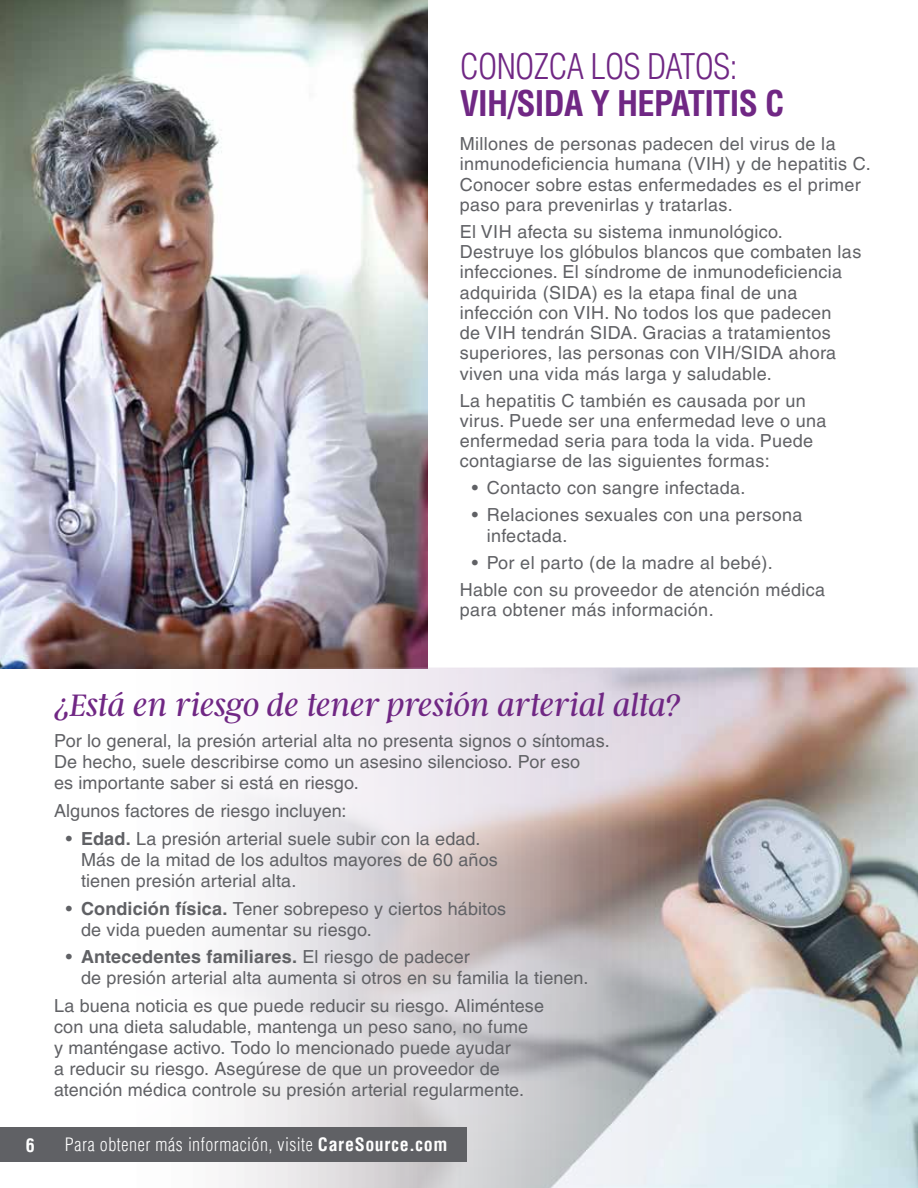
<style>
.page{position:relative;width:918px;height:1188px;background:#fff}
.page>*{position:absolute;margin:0;border:0;box-sizing:border-box;transform-origin:0 0}
.t1{font:italic 300 34.5px "Argent CF";letter-spacing:-.01em;color:#702784}
.t2{font:700 condensed 34.5px/37.5px "Helvetica LT Pro";letter-spacing:-.02em;color:#702784}
.t3{font:18px/20.2px "Helvetica LT Pro";letter-spacing:.02em;color:#606165}
.t4{font:300 condensed 18px "Helvetica LT Pro";letter-spacing:.03em;color:#fff}
.t5{font:700 condensed 18px "Helvetica LT Pro";color:#fff}
.s1{font-weight:300}
.s2{font-weight:700}
</style>
<div class="page">
<img style="left:0;top:0;width:428px;height:669px">
<img style="left:95px;top:667px;width:823px;height:521px">
<div style="left:0;top:1127px;width:467px;height:34px;background:#606165"></div>
<h2 class="t2" style="left:460px;top:47px;width:326px"><span class="s1">CONOZCA LOS DATOS:<br></span>VIH/SIDA Y HEPATITIS C</h2>
<p class="t3" style="left:460px;top:134px;width:412px">Millones de personas padecen del virus de la inmunodeficiencia humana (VIH) y de hepatitis C.<br>Conocer sobre estas enfermedades es el primer paso para prevenirlas y tratarlas.</p>
<p class="t3" style="left:460px;top:221px;width:403px">El VIH afecta su sistema inmunológico.<br>Destruye los glóbulos blancos que combaten las infecciones. El síndrome de inmunodeficiencia adquirida (SIDA) es la etapa final de una infección con VIH. No todos los que padecen<br>de VIH tendrán SIDA. Gracias a tratamientos superiores, las personas con VIH/SIDA ahora viven una vida más larga y saludable.</p>
<p class="t3" style="left:460px;top:390px;width:368px">La hepatitis C también es causada por un virus. Puede ser una enfermedad leve o una enfermedad seria para toda la vida. Puede contagiarse de las siguientes formas:</p>
<p class="t3" style="left:472px;top:478px;width:275px">• Contacto con sangre infectada.</p>
<p class="t3" style="left:487px;top:505px;width:317px;text-indent:-15px">• Relaciones sexuales con una persona infectada.</p>
<p class="t3" style="left:472px;top:552px;width:303px">• Por el parto (de la madre al bebé).</p>
<p class="t3" style="left:460px;top:579px;width:367px">Hable con su proveedor de atención médica para obtener más información.</p>
<h2 class="t1" style="left:54px;top:688px;width:628px">¿Está en riesgo de tener presión arterial alta?</h2>
<p class="t3" style="left:54px;top:731px;width:557px;line-height:21px">Por lo general, la presión arterial alta no presenta signos o síntomas.<br>De hecho, suele describirse como un asesino silencioso. Por eso<br>es importante saber si está en riesgo.</p>
<p class="t3" style="left:54px;top:801px;width:294px">Algunos factores de riesgo incluyen:</p>
<p class="t3" style="left:81px;top:828px;width:418px;line-height:21px;text-indent:-15px">• <span class="s2">Edad.</span> La presión arterial suele subir con la edad.<br>Más de la mitad de los adultos mayores de 60 años tienen presión arterial alta.</p>
<p class="t3" style="left:81px;top:898px;width:427px;line-height:21px;text-indent:-15px">• <span class="s2">Condición física.</span> Tener sobrepeso y ciertos hábitos de vida pueden aumentar su riesgo.</p>
<p class="t3" style="left:81px;top:947px;width:509px;line-height:21px;text-indent:-15px">• <span class="s2">Antecedentes familiares.</span> El riesgo de padecer<br>de presión arterial alta aumenta si otros en su familia la tienen.</p>
<p class="t3" style="left:54px;top:995px;width:492px;line-height:21px">La buena noticia es que puede reducir su riesgo. Aliméntese con una dieta saludable, mantenga un peso sano, no fume<br>y manténgase activo. Todo lo mencionado puede ayudar<br>a reducir su riesgo. Asegúrese de que un proveedor de atención médica controle su presión arterial regularmente.</p>
<p class="t5" style="left:26px;top:1134px;width:10px">6</p>
<p class="t4" style="left:65px;top:1133px;width:384px">Para obtener más información, visite <span class="s2">CareSource.com</span></p>
</div>
